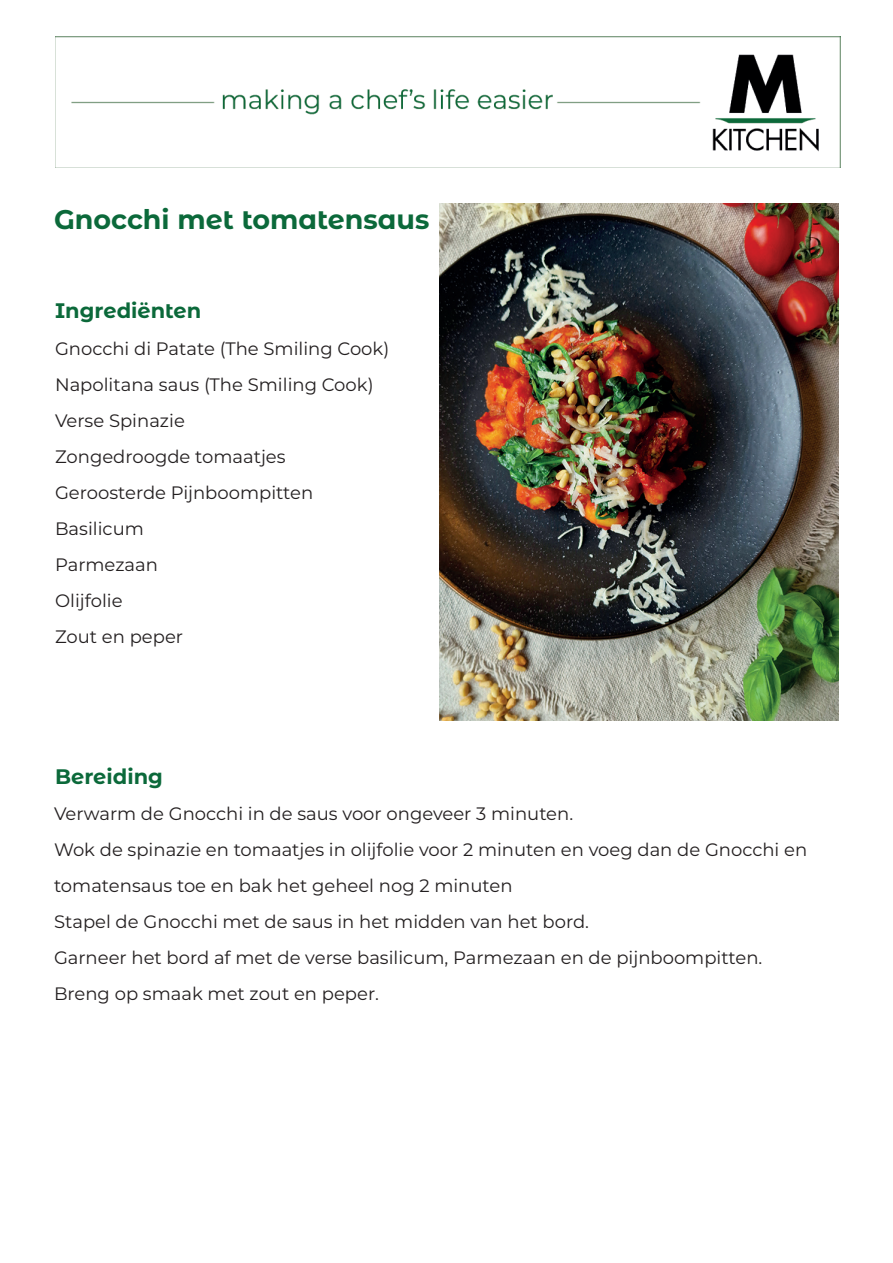
<style>
.page{position:relative;width:893px;height:1263px;background:#fff}
.page>*{position:absolute;margin:0;border:0;box-sizing:border-box;transform-origin:0 0}
.t1{font:700 27px "Montserrat Alternates";color:#0b693a}
.t2{font:700 21px "Montserrat Alternates";color:#0b693a}
.t3{font:18px/36px "Montserrat";color:#231f20}
</style>
<div class="page">
<img style="left:55px;top:37px;width:785px;height:131px">
<img style="left:439px;top:203px;width:400px;height:518px">
<h1 class="t1" style="left:54px;top:200px;width:377px">Gnocchi met tomatensaus</h1>
<p class="t2" style="left:55px;top:295px;width:148px">Ingrediënten</p>
<p class="t3" style="left:55px;top:330px;width:336px">Gnocchi di Patate (The Smiling Cook)<br>Napolitana saus (The Smiling Cook)<br>Verse Spinazie<br>Zongedroogde tomaatjes<br>Geroosterde Pijnboompitten<br>Basilicum<br>Parmezaan<br>Olijfolie<br>Zout en peper</p>
<p class="t2" style="left:55px;top:761px;width:109px">Bereiding</p>
<p class="t3" style="left:54px;top:795px;width:755px">Verwarm de Gnocchi in de saus voor ongeveer 3 minuten.<br>Wok de spinazie en tomaatjes in olijfolie voor 2 minuten en voeg dan de Gnocchi en tomatensaus toe en bak het geheel nog 2 minuten<br>Stapel de Gnocchi met de saus in het midden van het bord.<br>Garneer het bord af met de verse basilicum, Parmezaan en de pijnboompitten.<br>Breng op smaak met zout en peper.</p>
</div>
